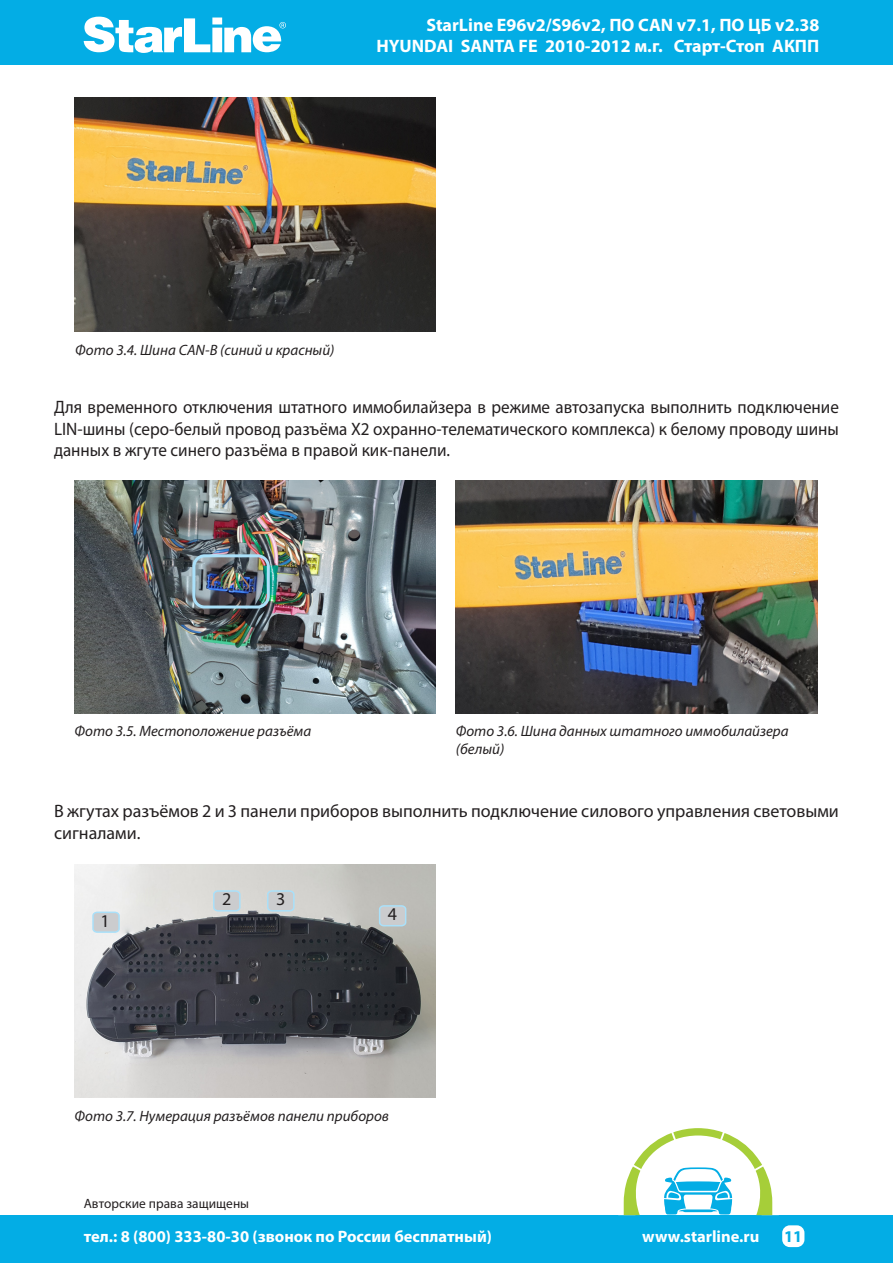
<style>
.page{position:relative;width:893px;height:1263px;background:#fff}
.page>*{position:absolute;margin:0;border:0;box-sizing:border-box;transform-origin:0 0}
.Основной_текст{font:18px/21.6px "Myriad Pro";color:#231f20;text-align:justify;scale:.95 1}
.Основной_текст-2{font:18px/21.6px "Myriad Pro";color:#231f20}
.t1{font:700 18px/21.6px "Myriad Pro";color:#fff;text-align:right}
.t2{font:700 16.5px "Myriad Pro";color:#fff}
.t3{font:700 16.5px "Myriad Pro";color:#03ade5}
.t4{font:italic 15px/18px "Myriad Pro";color:#231f20}
.t5{font:13.5px "Myriad Pro";color:#231f20}
</style>
<div class="page">
<div style="left:0;top:0;width:893px;height:65px;background:#03ade5"></div>
<svg style="left:84px;top:17px;width:202px;height:36px"></svg>
<div style="left:0;top:1215px;width:893px;height:48px;background:#03ade5"></div>
<div style="left:782px;top:1225px;width:22px;height:22px;background:#fff;border-radius:8px"></div>
<svg style="left:623px;top:1128px;width:150px;height:87px"></svg>
<img style="left:75px;top:865px;width:361px;height:232px">
<svg style="left:92px;top:911px;width:29px;height:23px"></svg>
<svg style="left:212px;top:889px;width:29px;height:23px"></svg>
<svg style="left:266px;top:889px;width:29px;height:23px"></svg>
<svg style="left:378px;top:904px;width:29px;height:23px"></svg>
<img style="left:75px;top:480px;width:361px;height:234px">
<img style="left:456px;top:480px;width:362px;height:234px">
<div style="left:192px;top:554px;width:78px;height:54px;border:3px solid #aae0f9;border-radius:11px"></div>
<img style="left:75px;top:98px;width:361px;height:234px">
<p class="t1" style="left:377px;top:13px;width:444px">StarLine E96v2/S96v2, ПО CAN v7.1, ПО ЦБ v2.38<br>HYUNDAI SANTA FE 2010-2012 м.г. Старт-Стоп АКПП</p>
<p class="t4" style="left:75px;top:341px;width:261px">Фото 3.4. Шина CAN-В (синий и красный)</p>
<p class="Основной_текст" style="left:54px;top:396px;width:828px">Для временного отключения штатного иммобилайзера в режиме автозапуска выполнить подключение LIN-шины (серо-белый провод разъёма Х2 охранно-телематического комплекса) к белому проводу шины данных в жгуте синего разъёма в правой кик-панели.</p>
<p class="t4" style="left:75px;top:722px;width:238px">Фото 3.5. Местоположение разъёма</p>
<p class="t4" style="left:456px;top:722px;width:334px">Фото 3.6. Шина данных штатного иммобилайзера (белый)</p>
<p class="Основной_текст-2" style="left:54px;top:800px;width:786px">В жгутах разъёмов 2 и 3 панели приборов выполнить подключение силового управления световыми сигналами.</p>
<p class="Основной_текст-2" style="left:101px;top:909px;width:11px">1</p>
<p class="Основной_текст-2" style="left:222px;top:888px;width:11px">2</p>
<p class="Основной_текст-2" style="left:276px;top:888px;width:11px">3</p>
<p class="Основной_текст-2" style="left:388px;top:903px;width:11px">4</p>
<p class="t4" style="left:75px;top:1107px;width:316px">Фото 3.7. Нумерация разъёмов панели приборов</p>
<p class="t5" style="left:84px;top:1195px;width:167px">Авторские права защищены</p>
<p class="t2" style="left:84px;top:1226px;width:410px">тел.: 8 (800) 333-80-30 (звонок по России бесплатный)</p>
<p class="t2" style="left:642px;top:1226px;width:119px">www.starline.ru</p>
<p class="t3" style="left:784px;top:1225px;width:20px">11</p>
</div>
